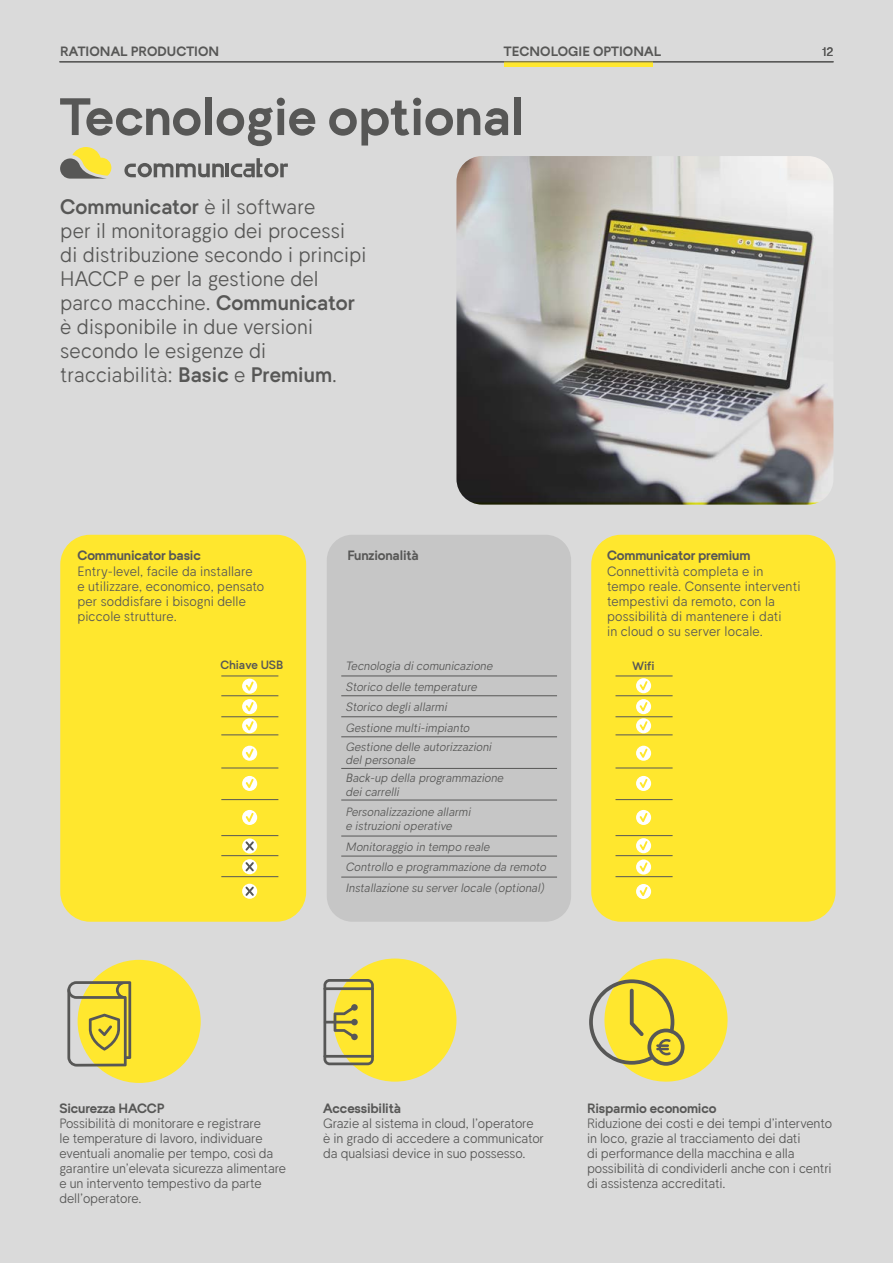
<style>
.page{position:relative;width:893px;height:1263px;background:#dadada}
.page>*{position:absolute;margin:0;border:0;box-sizing:border-box;transform-origin:0 0}
.t1{font:700 52.5px "Bandeins Sans";color:#575756}
.t2{font:300 21px/24px "Bandeins Sans";letter-spacing:.005em;color:#575756}
.t3{font:300 13.5px/15px "Bandeins Sans";letter-spacing:-.01em;color:#575756}
.t4{font:700 13.5px "Bandeins Sans";letter-spacing:-.01em;color:#575756}
.t5{font:300 13.5px/15px "Bandeins Sans";letter-spacing:.01em;color:#575756}
.t6{font:13.5px "Bandeins Sans";color:#575756}
.t7{font:italic 300 12px/20.5px "Bandeins Sans";color:#575756}
.t8{font:600 12px "Bandeins Sans";color:#575756}
.s1{font-weight:600}
</style>
<div class="page">
<div style="left:60px;top:535px;width:246px;height:387px;background:#ffe72e;border-radius:30px"></div>
<div style="left:78px;top:960px;width:123px;height:123px;background:#ffe72e;border-radius:50%"></div>
<div style="left:333px;top:958px;width:123px;height:124px;background:#ffe72e;border-radius:50%"></div>
<svg style="left:67px;top:981px;width:64px;height:85px"></svg>
<svg style="left:323px;top:979px;width:51px;height:86px"></svg>
<hr style="left:324px;top:1021px;width:31px;height:2px;background:#575756">
<svg style="left:589px;top:958px;width:139px;height:124px"></svg>
<div style="left:591px;top:535px;width:245px;height:387px;background:#ffe72e;border-radius:30px"></div>
<div style="left:327px;top:535px;width:244px;height:387px;background:#c6c6c6;border-radius:26px"></div>
<img style="left:456px;top:156px;width:377px;height:349px">
<div style="left:504px;top:62px;width:149px;height:5px;background:#ffe72e"></div>
<hr style="left:60px;top:62px;width:773px;height:1px;background:#575756">
<hr style="left:226px;top:163px;width:3px;height:14px;background:#575756">
<svg style="left:231px;top:158px;width:57px;height:19px"></svg>
<svg style="left:124px;top:163px;width:100px;height:14px"></svg>
<svg style="left:60px;top:147px;width:51px;height:32px"></svg>
<hr style="left:341px;top:676px;width:216px;height:1px;background:#575756">
<hr style="left:341px;top:695px;width:216px;height:1px;background:#575756">
<hr style="left:341px;top:716px;width:216px;height:1px;background:#575756">
<hr style="left:341px;top:736px;width:216px;height:1px;background:#575756">
<hr style="left:341px;top:768px;width:216px;height:1px;background:#575756">
<hr style="left:341px;top:800px;width:216px;height:1px;background:#575756">
<hr style="left:341px;top:836px;width:216px;height:1px;background:#575756">
<hr style="left:341px;top:856px;width:216px;height:1px;background:#575756">
<hr style="left:341px;top:877px;width:216px;height:1px;background:#575756">
<svg style="left:242px;top:679px;width:15px;height:15px"></svg>
<svg style="left:244px;top:680px;width:11px;height:14px"></svg>
<svg style="left:636px;top:678px;width:15px;height:15px"></svg>
<svg style="left:638px;top:679px;width:11px;height:14px"></svg>
<svg style="left:242px;top:699px;width:15px;height:15px"></svg>
<svg style="left:636px;top:699px;width:15px;height:15px"></svg>
<svg style="left:242px;top:718px;width:15px;height:15px"></svg>
<svg style="left:244px;top:700px;width:11px;height:34px"></svg>
<svg style="left:636px;top:718px;width:15px;height:15px"></svg>
<svg style="left:638px;top:700px;width:11px;height:34px"></svg>
<svg style="left:242px;top:746px;width:15px;height:15px"></svg>
<svg style="left:244px;top:747px;width:11px;height:14px"></svg>
<svg style="left:636px;top:746px;width:15px;height:15px"></svg>
<svg style="left:638px;top:747px;width:11px;height:14px"></svg>
<svg style="left:242px;top:776px;width:15px;height:15px"></svg>
<svg style="left:244px;top:777px;width:11px;height:14px"></svg>
<svg style="left:636px;top:776px;width:15px;height:15px"></svg>
<svg style="left:638px;top:777px;width:11px;height:14px"></svg>
<svg style="left:242px;top:810px;width:15px;height:15px"></svg>
<svg style="left:244px;top:811px;width:11px;height:14px"></svg>
<svg style="left:636px;top:810px;width:15px;height:15px"></svg>
<svg style="left:638px;top:811px;width:11px;height:14px"></svg>
<svg style="left:242px;top:838px;width:15px;height:15px"></svg>
<svg style="left:244px;top:839px;width:12px;height:13px"></svg>
<svg style="left:242px;top:859px;width:15px;height:15px"></svg>
<svg style="left:244px;top:860px;width:12px;height:13px"></svg>
<svg style="left:242px;top:884px;width:15px;height:15px"></svg>
<svg style="left:244px;top:885px;width:12px;height:13px"></svg>
<svg style="left:636px;top:838px;width:15px;height:15px"></svg>
<svg style="left:638px;top:839px;width:11px;height:14px"></svg>
<svg style="left:636px;top:859px;width:15px;height:15px"></svg>
<svg style="left:638px;top:861px;width:11px;height:14px"></svg>
<svg style="left:636px;top:884px;width:15px;height:15px"></svg>
<svg style="left:638px;top:884px;width:11px;height:15px"></svg>
<hr style="left:221px;top:676px;width:57px;height:1px;background:#575756">
<hr style="left:221px;top:695px;width:57px;height:1px;background:#575756">
<hr style="left:221px;top:716px;width:57px;height:1px;background:#575756">
<hr style="left:221px;top:735px;width:57px;height:1px;background:#575756">
<hr style="left:221px;top:768px;width:57px;height:1px;background:#575756">
<hr style="left:221px;top:799px;width:57px;height:1px;background:#575756">
<hr style="left:221px;top:835px;width:57px;height:1px;background:#575756">
<hr style="left:221px;top:855px;width:57px;height:1px;background:#575756">
<hr style="left:221px;top:876px;width:57px;height:1px;background:#575756">
<hr style="left:615px;top:676px;width:58px;height:1px;background:#575756">
<hr style="left:615px;top:695px;width:58px;height:1px;background:#575756">
<hr style="left:615px;top:716px;width:58px;height:1px;background:#575756">
<hr style="left:615px;top:735px;width:58px;height:1px;background:#575756">
<hr style="left:615px;top:768px;width:58px;height:1px;background:#575756">
<hr style="left:615px;top:799px;width:58px;height:1px;background:#575756">
<hr style="left:615px;top:835px;width:58px;height:1px;background:#575756">
<hr style="left:615px;top:855px;width:58px;height:1px;background:#575756">
<hr style="left:615px;top:876px;width:58px;height:1px;background:#575756">
<p class="t4" style="left:60px;top:43px;width:161px">RATIONAL PRODUCTION</p>
<p class="t6" style="left:822px;top:43px;width:13px">12</p>
<p class="t4" style="left:504px;top:43px;width:159px">TECNOLOGIE OPTIONAL</p>
<h1 class="t1" style="left:60px;top:82px;width:466px">Tecnologie optional</h1>
<p class="t2" style="left:60px;top:194px;width:308px"><span class="s1">Communicator</span> è il software<br>per il monitoraggio dei processi di distribuzione secondo i principi<br>HACCP e per la gestione del parco macchine. <span class="s1">Communicator </span>è disponibile in due versioni secondo le esigenze di tracciabilità: <span class="s1">Basic</span> e <span class="s1">Premium</span>.</p>
<p class="t4" style="left:77px;top:547px;width:125px">Communicator basic</p>
<p class="t3" style="left:77px;top:563px;width:188px">Entry-level, facile da installare<br>e utilizzare, economico, pensato per soddisfare i bisogni delle piccole strutture.</p>
<p class="t4" style="left:348px;top:547px;width:73px">Funzionalità</p>
<p class="t4" style="left:607px;top:547px;width:145px">Communicator premium</p>
<p class="t5" style="left:607px;top:563px;width:195px">Connettività completa e in tempo reale. Consente interventi tempestivi da remoto, con la possibilità di mantenere i dati<br>in cloud o su server locale.</p>
<p class="t8" style="left:220px;top:657px;width:64px">Chiave USB</p>
<p class="t8" style="left:632px;top:658px;width:24px">Wifi</p>
<p class="t7" style="left:345px;top:655px;width:151px">Tecnologia dicomunicazione<br>Storico delle temperature<br>Storico degliallarmi<br>Gestione multi-impianto</p>
<p class="t7" style="left:345px;top:739px;width:150px;line-height:13.5px">Gestione delle autorizzazioni delpersonale</p>
<p class="t7" style="left:345px;top:771px;width:162px;line-height:13.5px">Back-up della programmazione deicarrelli</p>
<p class="t7" style="left:345px;top:805px;width:129px;line-height:13.5px">Personalizzazione allarmi e istruzionioperative</p>
<p class="t7" style="left:345px;top:836px;width:204px">Monitoraggio in tempo reale<br>Controllo e programmazione da remoto<br>Installazione su serverlocale (optional)</p>
<p class="t4" style="left:60px;top:1099px;width:106px">Sicurezza HACCP</p>
<p class="t3" style="left:60px;top:1115px;width:228px">Possibilità di monitorare e registrare<br>le temperature di lavoro, individuare eventuali anomalie per tempo, così da garantire un’elevata sicurezza alimentare e un intervento tempestivo da parte dell’operatore.</p>
<p class="t4" style="left:323px;top:1099px;width:79px">Accessibilità</p>
<p class="t3" style="left:323px;top:1115px;width:222px">Grazie al sistema in cloud, l’operatore è in grado di accedere a communicator da qualsiasi device in suo possesso.</p>
<p class="t4" style="left:587px;top:1099px;width:131px">Risparmio economico</p>
<p class="t3" style="left:587px;top:1115px;width:246px">Riduzione dei costi e dei tempi d’intervento in loco, grazie al tracciamento dei dati<br>di performance della macchina e alla possibilità di condividerli anche con i centri di assistenza accreditati.</p>
</div>
